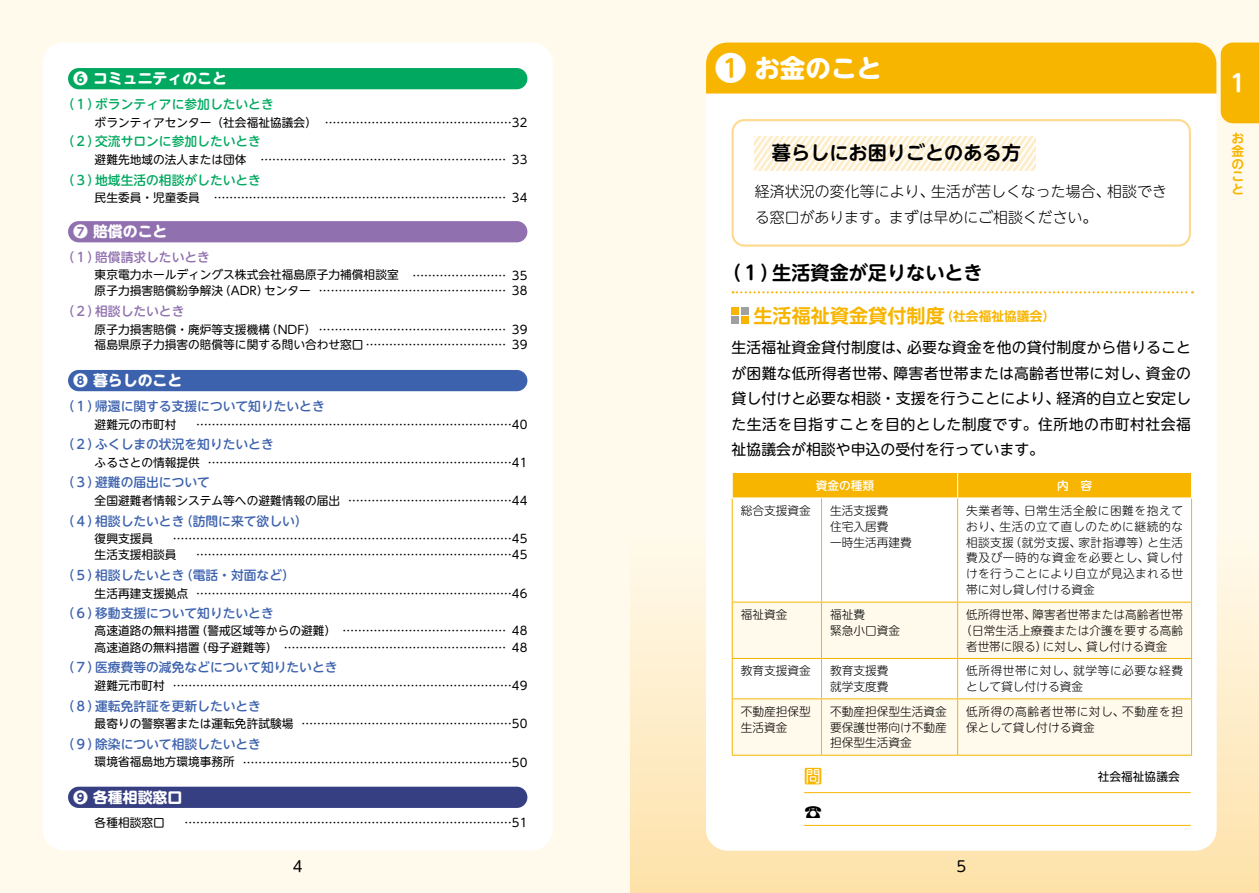
<style>
.page{position:relative;width:1259px;height:893px;background:#fff}
.page>*{position:absolute;margin:0;border:0;box-sizing:border-box;transform-origin:0 0}
.t1{font:700 25.5px "UD Shin M Go Pro";color:#fff}
.t2{font:700 23.4px "UD Shin M Go Pro De";color:#fff}
.t3{font:700 19.2px "UD Shin M Go Pro De";color:#000}
.t4{font:700 19.2px "UD Shin M Go Pro De";color:#f8b500}
.t5{font:18px "UD Shin M Go Pro";color:#000}
.t6{font:14.85px/25.5px "UD Shin M Go Pro";letter-spacing:.03em;color:#000;text-align:justify}
.t7{font:300 14.85px/25.5px "UD Shin M Go Pro";letter-spacing:.005em;color:#000}
.t8{font:700 14.85px "UD Shin M Go Pro";color:#fff}
.t9{font:500 12.75px "UD Shin M Go Pro";color:#3d62ad}
.t10{font:500 12.75px "UD Shin M Go Pro";color:#00a95f}
.t11{font:500 12.75px "UD Shin M Go Pro";color:#9070af}
.t12{font:700 12.75px/12.8px "UD Shin M Go Pro De";color:#f8b500;text-align:justify}
.t13{font:11.7px/15.9px "UD Shin M Go Pro";color:#000}
.t14{font:300 11.7px/15.9px "UD Shin M Go Pro";color:#000}
.t15{font:300 11.7px/15.9px "UD Shin M Go Pro";letter-spacing:.05em;color:#000}
.t16{font:500 11.7px "UD Shin M Go Pro";color:#fff}
.s1{font-family:"UD Shin M Go Pro De";font-size:31.95px}
.s2{font-size:12.75px}
</style>
<div class="page">
<svg style="left:629px;top:0;width:630px;height:893px;background:#fef2d8"></svg>
<div style="left:0;top:0;width:629px;height:893px;background:#fffaec"></div>
<div style="left:706px;top:43px;width:510px;height:807px;background:#fff;border-radius:21px"></div>
<div style="left:43px;top:43px;width:510px;height:807px;background:#fff;border-radius:21px"></div>
<svg style="left:706px;top:43px;width:553px;height:80px"></svg>
<img style="left:755px;top:136px;width:280px;height:34px">
<div style="left:731px;top:307px;width:8px;height:8px;background:#f8b500"></div>
<div style="left:731px;top:316px;width:8px;height:8px;background:#9fa0a0"></div>
<div style="left:741px;top:307px;width:7px;height:8px;background:#9fa0a0"></div>
<div style="left:741px;top:316px;width:7px;height:8px;background:#f8b500"></div>
<svg style="left:732px;top:291px;width:461px;height:2px"></svg>
<div style="left:731px;top:119px;width:460px;height:128px;border:2px solid #fdda8e;border-radius:12px"></div>
<svg style="left:733px;top:603px;width:458px;height:152px;fill:#fffaec"></svg>
<hr style="left:732px;top:498px;width:1px;height:104px;background:#f8b500">
<hr style="left:821px;top:498px;width:1px;height:104px;background:#f8b500">
<hr style="left:957px;top:498px;width:1px;height:104px;background:#f8b500">
<hr style="left:1191px;top:498px;width:1px;height:104px;background:#f8b500">
<hr style="left:732px;top:602px;width:89px;height:1px;background:#f8b500">
<hr style="left:732px;top:603px;width:1px;height:55px;background:#f8b500">
<hr style="left:821px;top:602px;width:136px;height:1px;background:#f8b500">
<hr style="left:821px;top:603px;width:1px;height:55px;background:#f8b500">
<hr style="left:957px;top:602px;width:235px;height:1px;background:#f8b500">
<hr style="left:957px;top:603px;width:1px;height:55px;background:#f8b500">
<hr style="left:1191px;top:603px;width:1px;height:55px;background:#f8b500">
<hr style="left:732px;top:658px;width:89px;height:1px;background:#f8b500">
<hr style="left:732px;top:659px;width:1px;height:39px;background:#f8b500">
<hr style="left:821px;top:658px;width:136px;height:1px;background:#f8b500">
<hr style="left:821px;top:659px;width:1px;height:39px;background:#f8b500">
<hr style="left:957px;top:658px;width:235px;height:1px;background:#f8b500">
<hr style="left:957px;top:659px;width:1px;height:39px;background:#f8b500">
<hr style="left:1191px;top:659px;width:1px;height:39px;background:#f8b500">
<hr style="left:732px;top:698px;width:89px;height:1px;background:#f8b500">
<hr style="left:732px;top:699px;width:1px;height:56px;background:#f8b500">
<hr style="left:821px;top:698px;width:136px;height:1px;background:#f8b500">
<hr style="left:821px;top:699px;width:1px;height:56px;background:#f8b500">
<hr style="left:957px;top:698px;width:235px;height:1px;background:#f8b500">
<hr style="left:957px;top:699px;width:1px;height:56px;background:#f8b500">
<hr style="left:1191px;top:699px;width:1px;height:56px;background:#f8b500">
<hr style="left:732px;top:755px;width:89px;height:1px;background:#f8b500">
<hr style="left:821px;top:755px;width:136px;height:1px;background:#f8b500">
<hr style="left:957px;top:755px;width:235px;height:1px;background:#f8b500">
<svg style="left:732px;top:472px;width:460px;height:26px;background:#f8b90f"></svg>
<hr style="left:804px;top:792px;width:386px;height:1px;background:#f8b500">
<hr style="left:804px;top:825px;width:386px;height:1px;background:#f8b500">
<div style="left:68px;top:221px;width:459px;height:21px;background:#9070af;border-radius:11px"></div>
<div style="left:68px;top:370px;width:459px;height:21px;background:#3d62ad;border-radius:11px"></div>
<div style="left:68px;top:787px;width:459px;height:21px;background:#373f83;border-radius:11px"></div>
<div style="left:68px;top:68px;width:459px;height:21px;background:#00a95f;border-radius:11px"></div>
<p class="t8" style="left:73px;top:67px;width:155px">❻ コミュニティのこと</p>
<p class="t10" style="left:62px;top:94px;width:214px">（１）ボランティアに参加したいとき</p>
<p class="t13" style="left:95px;top:114px;width:224px">ボランティアセンター（社会福祉協議会）</p>
<p class="t10" style="left:62px;top:131px;width:201px">（２）交流サロンに参加したいとき</p>
<p class="t13" style="left:95px;top:151px;width:154px">避難先地域の法人または団体</p>
<p class="t10" style="left:62px;top:169px;width:201px">（３）地域生活の相談がしたいとき</p>
<p class="t13" style="left:95px;top:189px;width:107px">民生委員・児童委員</p>
<p class="t13" style="left:325px;top:114px;width:204px">…………………………………………32</p>
<p class="t13" style="left:260px;top:151px;width:268px">……………………………………………………… 33</p>
<p class="t13" style="left:214px;top:189px;width:315px">………………………………………………………………… 34</p>
<p class="t8" style="left:73px;top:220px;width:96px">❼ 賠償のこと</p>
<p class="t11" style="left:62px;top:247px;width:150px">（１）賠償請求したいとき</p>
<p class="t13" style="left:95px;top:266px;width:306px">東京電力ホールディングス株式会社福島原子力補償相談室原子力損害賠償紛争解決（ADR）センター</p>
<p class="t11" style="left:62px;top:301px;width:124px">（２）相談したいとき</p>
<p class="t13" style="left:95px;top:321px;width:434px;line-height:15.5px">原子力損害賠償・廃炉等支援機構（NDF） ………………………………………… 39福島県原子力損害の賠償等に関する問い合わせ窓口 ……………………………… 39</p>
<p class="t13" style="left:319px;top:267px;width:210px;line-height:15.5px;text-align:right">…………………… 35 ………………………………………… 38</p>
<p class="t8" style="left:73px;top:368px;width:111px">❽ 暮らしのこと</p>
<p class="t9" style="left:62px;top:396px;width:265px">（１）帰還に関する支援について知りたいとき</p>
<p class="t13" style="left:95px;top:416px;width:83px">避難元の市町村</p>
<p class="t9" style="left:62px;top:434px;width:214px">（２）ふくしまの状況を知りたいとき</p>
<p class="t13" style="left:95px;top:454px;width:107px">ふるさとの情報提供</p>
<p class="t9" style="left:62px;top:472px;width:150px">（３）避難の届出について</p>
<p class="t13" style="left:95px;top:492px;width:247px">全国避難者情報システム等への避難情報の届出</p>
<p class="t9" style="left:62px;top:511px;width:247px">（４）相談したいとき（訪問に来て欲しい）</p>
<p class="t13" style="left:95px;top:530px;width:83px">復興支援員<br>生活支援相談員</p>
<p class="t9" style="left:62px;top:565px;width:235px">（５）相談したいとき（電話・対面など）</p>
<p class="t13" style="left:95px;top:585px;width:95px">生活再建支援拠点</p>
<p class="t9" style="left:62px;top:603px;width:214px">（６）移動支援について知りたいとき</p>
<p class="t13" style="left:95px;top:622px;width:243px;line-height:16.5px">高速道路の無料措置（警戒区域等からの避難）高速道路の無料措置（母子避難等）</p>
<p class="t9" style="left:62px;top:657px;width:277px">（７）医療費等の減免などについて知りたいとき</p>
<p class="t13" style="left:95px;top:677px;width:72px">避難元市町村</p>
<p class="t9" style="left:62px;top:695px;width:201px">（８）運転免許証を更新したいとき</p>
<p class="t13" style="left:95px;top:715px;width:200px">最寄りの警察署または運転免許試験場</p>
<p class="t9" style="left:62px;top:734px;width:201px">（９）除染について相談したいとき</p>
<p class="t13" style="left:95px;top:753px;width:142px">環境省福島地方環境事務所</p>
<p class="t13" style="left:196px;top:416px;width:333px">………………………………………………………………………40</p>
<p class="t13" style="left:208px;top:454px;width:321px">……………………………………………………………………41</p>
<p class="t13" style="left:348px;top:492px;width:181px">……………………………………44</p>
<p class="t13" style="left:173px;top:530px;width:356px;text-align:right">……………………………………………………………………………45 ………………………………………………………………………45</p>
<p class="t13" style="left:196px;top:585px;width:333px">………………………………………………………………………46</p>
<p class="t13" style="left:284px;top:622px;width:245px;line-height:16.5px;text-align:right">…………………………………… 48 ………………………………………………… 48</p>
<p class="t13" style="left:173px;top:677px;width:356px">……………………………………………………………………………49</p>
<p class="t13" style="left:301px;top:715px;width:227px">………………………………………………50</p>
<p class="t13" style="left:243px;top:754px;width:286px">……………………………………………………………50</p>
<p class="t8" style="left:73px;top:785px;width:111px">❾ 各種相談窓口</p>
<p class="t13" style="left:95px;top:814px;width:72px">各種相談窓口</p>
<p class="t13" style="left:184px;top:814px;width:344px">…………………………………………………………………………51</p>
<h1 class="t1" style="left:715px;top:47px;width:169px"><span class="s1">❶</span> お金のこと</h1>
<h3 class="t3" style="left:772px;top:137px;width:250px">暮らしにお困りごとのある方</h3>
<p class="t7" style="left:755px;top:178px;width:413px">経済状況の変化等により、生活が苦しくなった場合、相談できる窓口があります。まずは早めにご相談ください。</p>
<h3 class="t3" style="left:722px;top:258px;width:262px">（１）生活資金が足りないとき</h3>
<h3 class="t4" style="left:753px;top:300px;width:303px">生活福祉資金貸付制度<span class="s2">（社会福祉協議会）</span></h3>
<p class="t6" style="left:731px;top:334px;width:461px">生活福祉資金貸付制度は、必要な資金を他の貸付制度から借りることが困難な低所得者世帯、障害者世帯または高齢者世帯に対し、資金の貸し付けと必要な相談・支援を行うことにより、経済的自立と安定した生活を目指すことを目的とした制度です。住所地の市町村社会福祉協議会が相談や申込の受付を行っています。</p>
<p class="t16" style="left:815px;top:476px;width:60px">資金の種類</p>
<p class="t16" style="left:1057px;top:476px;width:37px">内　容</p>
<p class="t14" style="left:740px;top:502px;width:72px">総合支援資金</p>
<p class="t14" style="left:830px;top:502px;width:83px">生活支援費<br>住宅入居費<br>一時生活再建費</p>
<p class="t14" style="left:966px;top:502px;width:218px;text-align:justify">失業者等、日常生活全般に困難を抱えており、生活の立て直しのために継続的な相談支援（就労支援、家計指導等）と生活費及び一時的な資金を必要とし、貸し付けを行うことにより自立が見込まれる世帯に対し貸し付ける資金</p>
<p class="t14" style="left:740px;top:606px;width:48px">福祉資金</p>
<p class="t14" style="left:830px;top:606px;width:72px">福祉費<br>緊急小口資金</p>
<p class="t14" style="left:966px;top:606px;width:218px">低所得世帯、障害者世帯または高齢者世帯</p>
<p class="t14" style="left:960px;top:622px;width:224px">（日常生活上療養または介護を要する高齢</p>
<p class="t14" style="left:966px;top:638px;width:203px">者世帯に限る）に対し、貸し付ける資金</p>
<p class="t14" style="left:740px;top:662px;width:72px">教育支援資金</p>
<p class="t14" style="left:830px;top:662px;width:60px">教育支援費就学支度費</p>
<p class="t15" style="left:966px;top:662px;width:218px">低所得世帯に対し、就学等に必要な経費として貸し付ける資金</p>
<p class="t14" style="left:740px;top:702px;width:72px">不動産担保型生活資金</p>
<p class="t14" style="left:830px;top:702px;width:118px;text-align:justify">不動産担保型生活資金要保護世帯向け不動産担保型生活資金</p>
<p class="t15" style="left:966px;top:702px;width:218px">低所得の高齢者世帯に対し、不動産を担保として貸し付ける資金</p>
<h3 class="t5" style="left:804px;top:798px;width:20px">☎</h3>
<p class="t6" style="left:293px;top:853px;width:11px">4</p>
<p class="t6" style="left:956px;top:853px;width:11px">5</p>
<h2 class="t2" style="left:1230px;top:64px;width:17px">1</h2>
<p class="t12" style="left:1231px;top:131px;width:14px">お金のこと</p>
</div>
